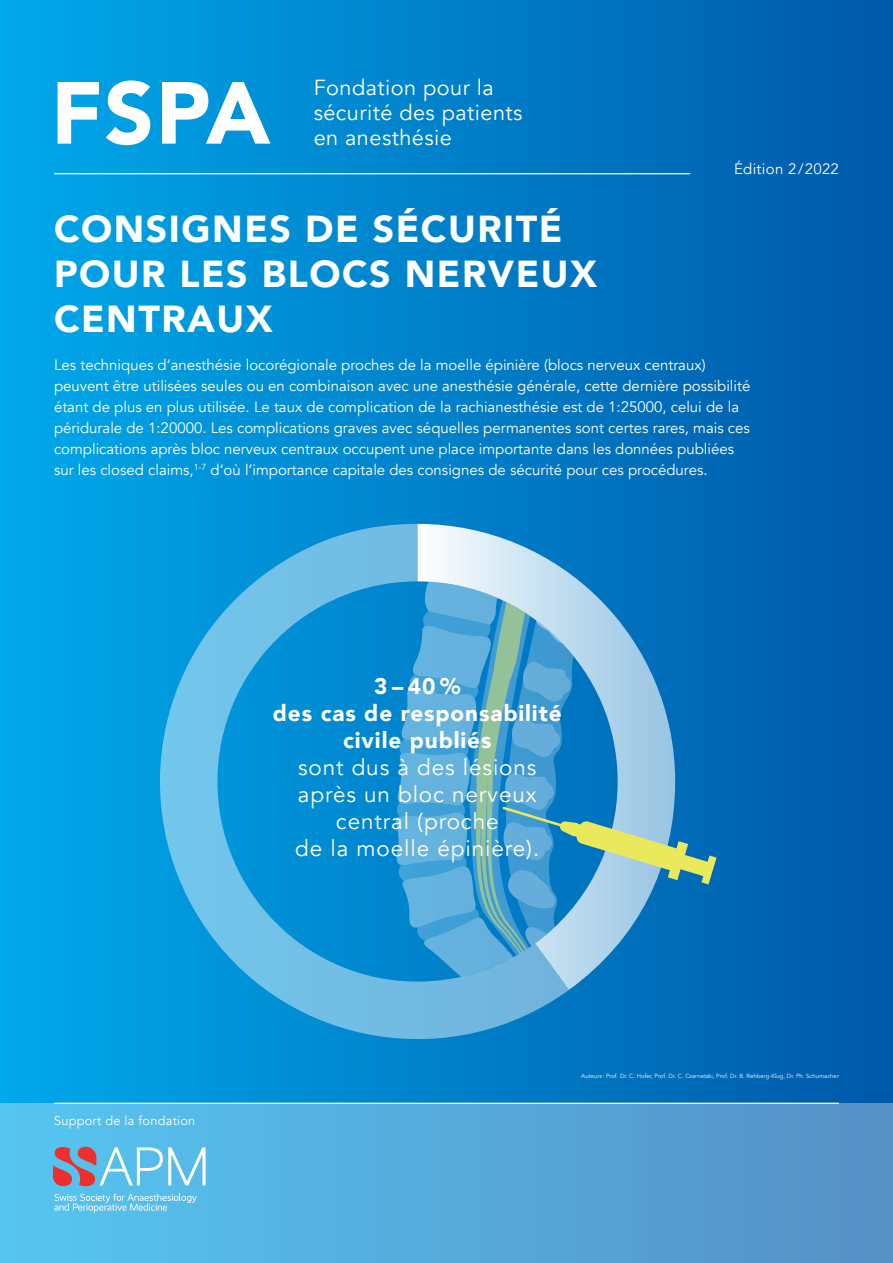
<style>
.page{position:relative;width:893px;height:1263px;background:#fff}
.page>*{position:absolute;margin:0;border:0;box-sizing:border-box;transform-origin:0 0}
.t1{font:900 87px "Avenir";color:#fff}
.t2{font:900 37.5px/45px "Avenir";letter-spacing:.04em;color:#fff}
.t3{font:22.5px/27px "Avenir";letter-spacing:.04em;color:#fff;text-align:center}
.t4{font:900 22.5px/27px "Avenir";letter-spacing:.04em;color:#fff;text-align:center}
.t5{font:21.75px "Avenir";letter-spacing:.02em;color:#fff}
.t6{font:15px/21px "Avenir";color:#fff}
.t7{font:15px "Avenir";letter-spacing:.02em;color:#fff}
.t8{font:12.75px "Avenir";letter-spacing:.02em;color:#fff}
.t9{font:6px "Avenir";color:#fafafa}
</style>
<div class="page">
<div style="left:0;top:0;width:893px;height:1263px;background:linear-gradient(to right,#00a9eb,#0058a9)"></div>
<svg style="left:160px;top:524px;width:409px;height:515px;background:#279fdb"></svg>
<svg style="left:418px;top:524px;width:257px;height:466px;background:#5ca6d6"></svg>
<svg style="left:396px;top:582px;width:321px;height:395px;background:#4e9fcc"></svg>
<hr style="left:54px;top:173px;width:636px;height:1px;background:#fff">
<div style="left:0;top:1103px;width:893px;height:160px;background:linear-gradient(to right,#56c5f1,#5690c5)"></div>
<hr style="left:54px;top:1103px;width:785px;height:1px;background:#fff">
<svg style="left:53px;top:1147px;width:153px;height:39px;background:#8ab1cf"></svg>
<svg style="left:54px;top:1193px;width:143px;height:19px;background:#76caee"></svg>
<p class="t1" style="left:51px;top:39px;width:221px">FSPA</p>
<p class="t5" style="left:314px;top:74px;width:182px">Fondation pour la</p>
<p class="t5" style="left:314px;top:99px;width:210px">sécurité des patients</p>
<p class="t5" style="left:314px;top:124px;width:140px">en anesthésie</p>
<p class="t7" style="left:734px;top:160px;width:106px">Édition 2/2022</p>
<p class="t2" style="left:54px;top:205px;width:510px">CONSIGNES DE SÉCURITÉ</p>
<p class="t2" style="left:54px;top:250px;width:545px">POUR LES BLOCS NERVEUX<br>CENTRAUX</p>
<p class="t6" style="left:54px;top:354px;width:698px">Les techniques d‘anesthésie locorégionale proches de la moelle épinière (blocs nerveux centraux) peuvent être utilisées seules ou en combinaison avec une anesthésie générale, cette dernière possibilité étant de plus en plus utilisée. Le taux de complication de la rachianesthésie est de 1:25000, celui de la péridurale de 1:20000. Les complications graves avec séquelles permanentes sont certes rares, mais ces complications après bloc nerveux centraux occupent une place importante dans les données publiées sur les closed claims,<sup>1-7</sup> d‘où l‘importance capitale des consignes de sécurité pour ces procédures.</p>
<p class="t4" style="left:374px;top:672px;width:88px">3–40%</p>
<p class="t4" style="left:273px;top:699px;width:290px">des cas de responsabilité civile publiés</p>
<p class="t3" style="left:298px;top:754px;width:240px">sont dus à des lésions après un bloc nerveux central (proche</p>
<p class="t3" style="left:295px;top:835px;width:245px">de la moelle épinière).</p>
<p class="t8" style="left:54px;top:1113px;width:143px">Support de la fondation</p>
<p class="t9" style="left:581px;top:1072px;width:259px">Auteurs : Prof. Dr. C. Hofer, Prof. Dr. C. Czarnetzki, Prof. Dr. B. Rehberg-Klug, Dr. Ph. Schumacher</p>
</div>
